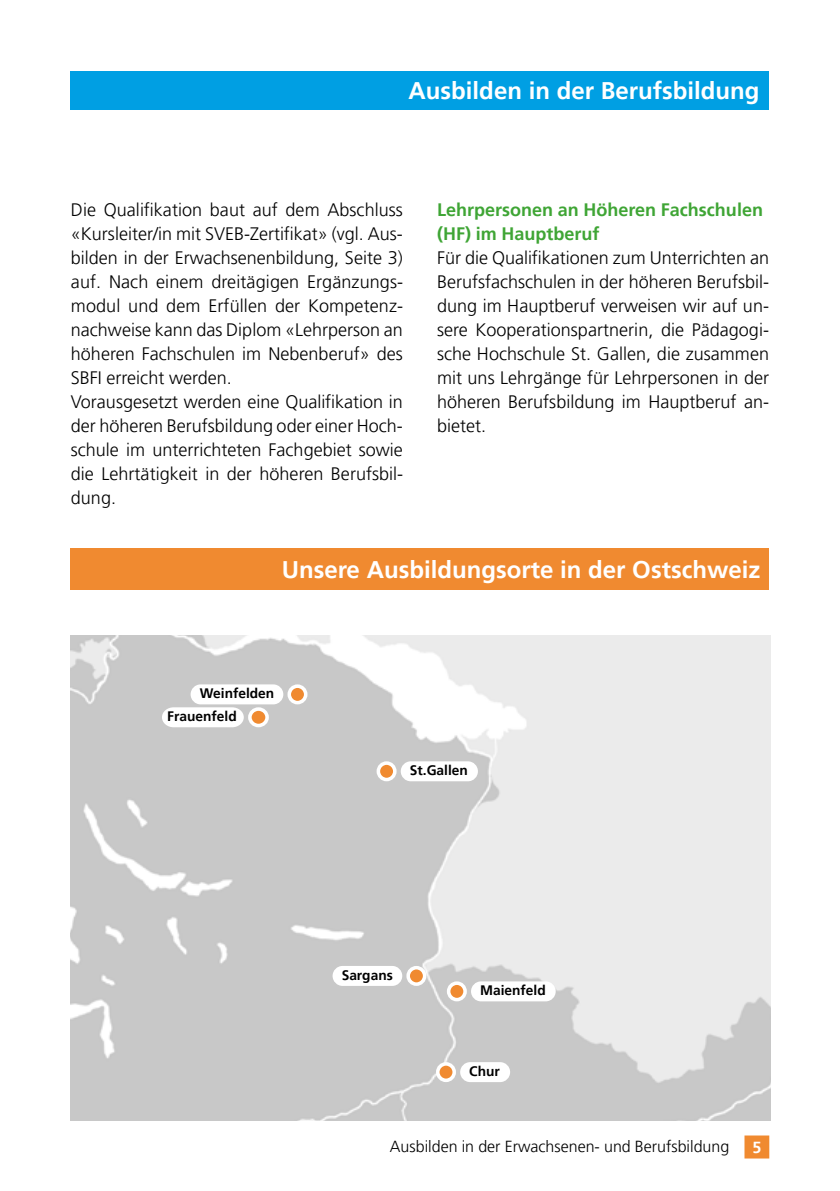
<style>
.page{position:relative;width:840px;height:1191px;background:#fff}
.page>*{position:absolute;margin:0;border:0;box-sizing:border-box;transform-origin:0 0}
.t1{font:700 24px "Frutiger LT Pro";color:#fff}
.t2{font:300 18px/24px "Frutiger LT Pro";color:#000}
.t3{font:700 18px/24px "Frutiger LT Pro";color:#3fa535}
.t4{font:300 16px "Frutiger LT Pro";color:#000}
.t5{font:700 16px "Frutiger LT Pro";color:#fff}
.t6{font:700 13.8px "Frutiger LT Pro";color:#000}
</style>
<div class="page">
<div style="left:744px;top:1135px;width:24px;height:23px;background:#f08a30"></div>
<div style="left:71px;top:71px;width:697px;height:38px;background:#009fe3"></div>
<div style="left:71px;top:548px;width:697px;height:41px;background:#f08a30"></div>
<img style="left:71px;top:635px;width:698px;height:485px">
<div style="left:408px;top:967px;width:16px;height:17px;background:#f08a30;border-radius:50%"></div>
<div style="left:406px;top:966px;width:20px;height:20px;border:4px solid #fff;border-radius:50%"></div>
<div style="left:332px;top:966px;width:70px;height:20px;background:#fff;border-radius:10px"></div>
<div style="left:448px;top:983px;width:17px;height:16px;background:#f08a30;border-radius:50%"></div>
<div style="left:446px;top:981px;width:20px;height:20px;border:4px solid #fff;border-radius:50%"></div>
<div style="left:470px;top:981px;width:85px;height:20px;background:#fff;border-radius:10px"></div>
<div style="left:378px;top:763px;width:16px;height:16px;background:#f08a30;border-radius:50%"></div>
<div style="left:376px;top:761px;width:20px;height:20px;border:4px solid #fff;border-radius:50%"></div>
<div style="left:400px;top:761px;width:77px;height:20px;background:#fff;border-radius:10px"></div>
<div style="left:289px;top:686px;width:16px;height:16px;background:#f08a30;border-radius:50%"></div>
<div style="left:287px;top:684px;width:20px;height:20px;border:4px solid #fff;border-radius:50%"></div>
<div style="left:190px;top:684px;width:93px;height:20px;background:#fff;border-radius:10px"></div>
<div style="left:437px;top:1064px;width:17px;height:16px;background:#f08a30;border-radius:50%"></div>
<div style="left:436px;top:1062px;width:19px;height:20px;border:4px solid #fff;border-radius:50%"></div>
<div style="left:460px;top:1062px;width:50px;height:20px;background:#fff;border-radius:10px"></div>
<div style="left:250px;top:709px;width:17px;height:16px;background:#f08a30;border-radius:50%"></div>
<div style="left:248px;top:707px;width:21px;height:20px;border:4px solid #fff;border-radius:50%"></div>
<svg style="left:162px;top:707px;width:82px;height:20px"></svg>
<h1 class="t1" style="left:408px;top:76px;width:352px">Ausbilden in der Berufsbildung</h1>
<p class="t2" style="left:71px;top:198px;width:333px">Die Qualifikation baut auf dem Abschluss «Kursleiter/in mit SVEB-Zertifikat» (vgl. Aus&shy;bilden in der Erwachsenenbildung, Seite 3) auf. Nach einem dreitägigen Ergänzungs&shy;modul und dem Erfüllen der Kompetenz&shy;nachweise kann das Diplom «Lehrperson an höheren Fachschulen im Nebenberuf» des SBFI erreicht werden.<br>Vorausgesetzt werden eine Qualifikation in der höheren Berufsbildung oder einer Hoch&shy;schule im unterrichteten Fachgebiet sowie die Lehrtätigkeit in der höheren Berufsbil&shy;dung.</p>
<p class="t3" style="left:437px;top:198px;width:327px">Lehrpersonen an Höheren Fachschulen (HF) im Hauptberuf</p>
<p class="t2" style="left:437px;top:246px;width:333px;text-align:justify">Für die Qualifikationen zum Unterrichten an Berufsfachschulen in der höheren Berufsbil&shy;dung im Hauptberuf verweisen wir auf un&shy;sere Kooperationspartnerin, die Pädagogi&shy;sche Hochschule St. Gallen, die zusammen mit uns Lehrgänge für Lehrpersonen in der höheren Berufsbildung im Hauptberuf an&shy;bietet.</p>
<h1 class="t1" style="left:281px;top:555px;width:480px">Unsere Ausbildungsorte in der Ostschweiz</h1>
<p class="t6" style="left:200px;top:685px;width:76px">Weinfelden</p>
<p class="t6" style="left:167px;top:708px;width:71px">Frauenfeld</p>
<p class="t6" style="left:409px;top:762px;width:59px">St.Gallen</p>
<p class="t6" style="left:341px;top:967px;width:53px">Sargans</p>
<p class="t6" style="left:480px;top:982px;width:67px">Maienfeld</p>
<p class="t6" style="left:469px;top:1063px;width:32px">Chur</p>
<p class="t4" style="left:390px;top:1137px;width:341px">Ausbilden in der Erwachsenen- und Berufsbildung</p>
<p class="t5" style="left:752px;top:1137px;width:10px">5</p>
</div>
